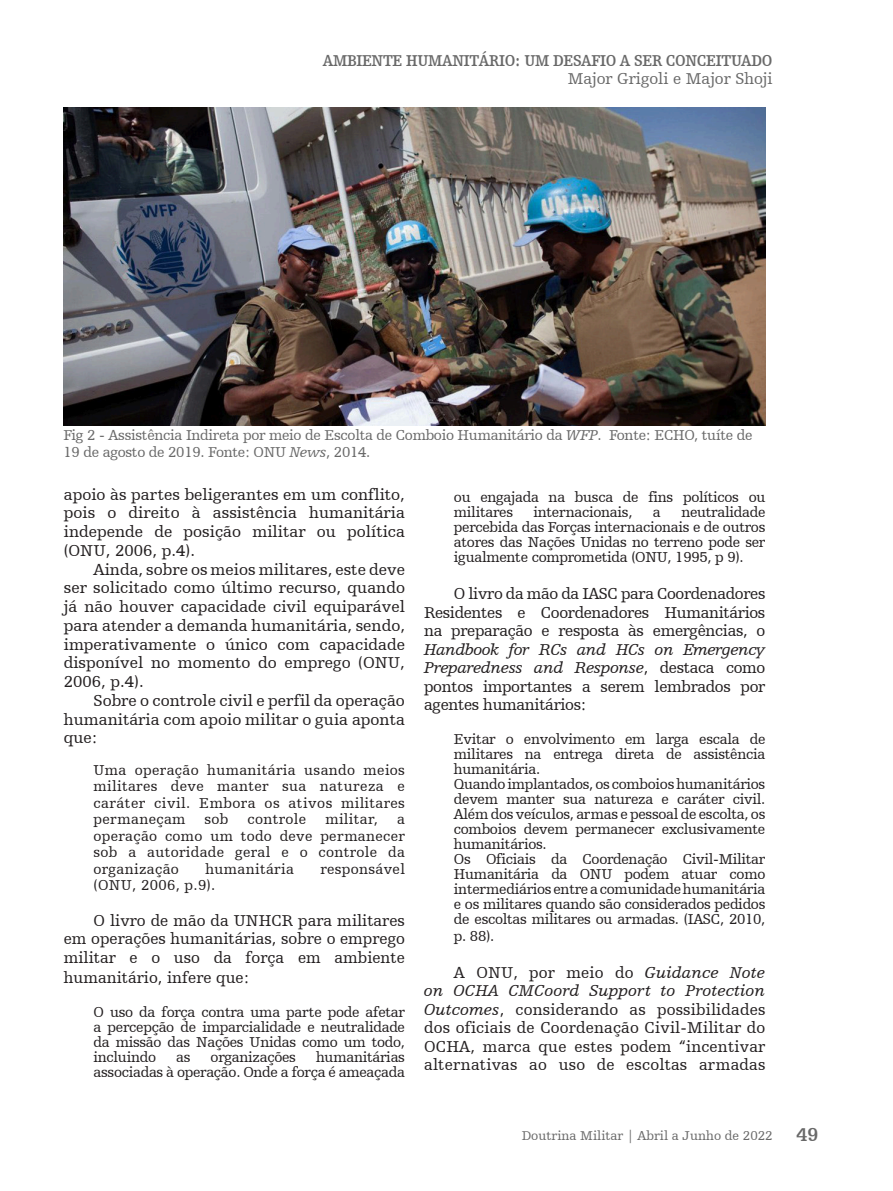
<style>
.page{position:relative;width:893px;height:1191px;background:#fff}
.page>*{position:absolute;margin:0;border:0;box-sizing:border-box;transform-origin:0 0}
.t1{font:16.5px/18.8px "Humanist Slabserif 712 BT";color:#231f20;text-align:justify}
.editorial{font:700 16.5px "Humanist Slabserif 712 BT";letter-spacing:-.02em;color:#696969;scale:.9 1}
.editorial-2{font:16.5px "Humanist Slabserif 712 BT";color:#696969}
.t2{font:15px/15px "Humanist Slabserif 712 BT";letter-spacing:-.02em;color:#231f20;text-align:justify}
.Body_Text{font:15px/16.5px "Humanist Slabserif 712 BT";letter-spacing:-.02em;color:#696969}
.t3{font:15px "Humanist Slabserif 712 BT";letter-spacing:.02em;color:#231f20}
.t4{font:13.35px "Humanist Slabserif 712 BT";color:#696969}
.s1{font-style:italic}
.s2{font-weight:700;font-size:19.5px}
</style>
<div class="page">
<img style="left:64px;top:107px;width:702px;height:318px">
<p class="editorial" style="left:323px;top:50px;width:501px">AMBIENTE HUMANITÁRIO: UM DESAFIO A SER CONCEITUADO</p>
<p class="editorial-2" style="left:568px;top:68px;width:206px">Major Grigoli e Major Shoji</p>
<p class="Body_Text" style="left:64px;top:426px;width:690px">Fig 2 - Assistência Indireta por meio de Escolta de Comboio Humanitário da <span class="s1">WFP</span>. Fonte: ECHO, tuíte de<br>19 de agosto de 2019. Fonte: ONU <span class="s1">News</span>, 2014.</p>
<p class="t1" style="left:64px;top:484px;width:343px">apoio às partes beligerantes em um conflito, pois o direito à assistência humanitária independe de posição militar ou política (ONU, 2006, p.4).</p>
<p class="t1" style="left:64px;top:559px;width:343px;text-indent:30px">Ainda, sobre os meios militares, este deve ser solicitado como último recurso, quando já não houver capacidade civil equiparável para atender a demanda humanitária, sendo, imperativamente o único com capacidade disponível no momento do emprego (ONU, 2006, p.4).</p>
<p class="t1" style="left:64px;top:691px;width:343px;text-indent:30px">Sobre o controle civil e perfil da operação humanitária com apoio militar o guia aponta que:</p>
<p class="t2" style="left:94px;top:761px;width:313px;line-height:16.5px">Uma operação humanitária usando meios militares deve manter sua natureza e caráter civil. Embora os ativos militares permaneçam</p>
<p class="t2" style="left:205px;top:811px;width:25px">sob</p>
<p class="t3" style="left:248px;top:810px;width:60px">controle</p>
<p class="t3" style="left:325px;top:810px;width:54px">militar,</p>
<p class="t2" style="left:94px;top:811px;width:313px;line-height:16.5px;text-indent:304px">a operação como um todo deve permanecer sob a autoridade geral e o controle da organização</p>
<p class="t3" style="left:205px;top:860px;width:90px">humanitária</p>
<p class="t3" style="left:320px;top:860px;width:86px">responsável</p>
<p class="t2" style="left:94px;top:877px;width:123px">(ONU, 2006, p.9).</p>
<p class="t1" style="left:64px;top:910px;width:343px;text-indent:30px">O livro de mão da UNHCR para militares em operações humanitárias, sobre o emprego militar e o uso da força em ambiente humanitário, infere que:</p>
<p class="t2" style="left:94px;top:1004px;width:313px">O uso da força contra uma parte pode afetar a percepção de imparcialidade e neutralidade da missão das Nações Unidas como um todo, incluindo</p>
<p class="t2" style="left:94px;top:1049px;width:313px;text-align:right">humanitárias<br>associadas à operação. Onde a força é ameaçada</p>
<p class="t2" style="left:176px;top:1049px;width:16px">as</p>
<p class="t2" style="left:211px;top:1049px;width:87px">organizações</p>
<p class="t2" style="left:454px;top:489px;width:313px">ou engajada na busca de fins políticos ou militares</p>
<p class="t2" style="left:454px;top:504px;width:313px;text-indent:227px">neutralidade percebida das Forças internacionais e de outros atores das Nações Unidas no terreno pode ser igualmente comprometida (ONU, 1995, p 9).</p>
<p class="t1" style="left:424px;top:584px;width:343px;text-indent:30px">O livro da mão da IASC para Coordenadores Residentes e Coordenadores Humanitários na preparação e resposta às emergências, o <span class="s1">Handbook for RCs and HCs on Emergency Preparedness and Response</span>, destaca como pontos importantes a serem lembrados por agentes humanitários:</p>
<p class="t2" style="left:454px;top:731px;width:313px">Evitar o envolvimento em larga escala de militares na entrega direta de assistência humanitária.</p>
<p class="t2" style="left:454px;top:776px;width:313px">Quando implantados, os comboios humanitários devem manter sua natureza e caráter civil.<br>Além dos veículos, armas e pessoal de escolta, os comboios devem permanecer exclusivamente humanitários.</p>
<p class="t2" style="left:454px;top:851px;width:313px">Os Oficiais da Coordenação Civil-Militar Humanitária da ONU podem atuar como intermediários entre a comunidade humanitária e os militares quando são considerados pedidos de escoltas militares ou armadas. (IASC, 2010,</p>
<p class="t2" style="left:454px;top:928px;width:42px">p. 88).</p>
<p class="t1" style="left:424px;top:962px;width:343px;text-indent:30px">A ONU, por meio do <span class="s1">Guidance Note on OCHA CMCoord Support to Protection Outcomes</span>, considerando as possibilidades dos oficiais de Coordenação Civil-Militar do OCHA, marca que estes podem “incentivar alternativas ao uso de escoltas armadas</p>
<p class="t2" style="left:533px;top:504px;width:101px">internacionais,</p>
<p class="t2" style="left:653px;top:504px;width:9px">a</p>
<p class="t4" style="left:522px;top:1127px;width:298px">Doutrina Militar | Abril a Junho de 2022 <span class="s2">49</span></p>
</div>
